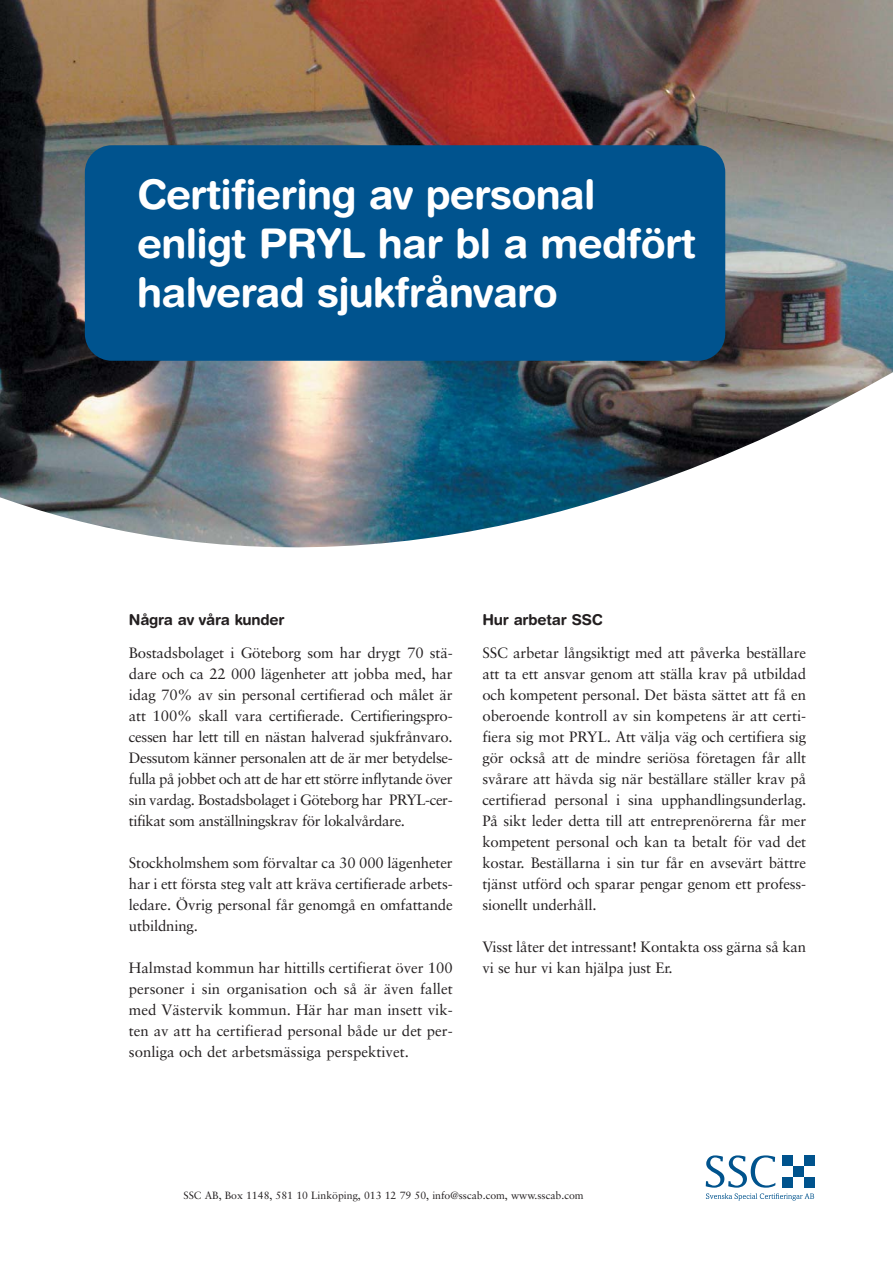
<style>
.page{position:relative;width:893px;height:1263px;background:#fff}
.page>*{position:absolute;margin:0;border:0;box-sizing:border-box;transform-origin:0 0}
.t1{font:700 40.95px/49.2px "Helvetica Rounded";letter-spacing:-.02em;color:#fff}
.t2{font:15px/21px "Sabon";letter-spacing:-.01em;color:#231f20;text-align:justify}
.t3{font:700 15px "Helvetica Rounded";letter-spacing:-.01em;color:#231f20}
.t4{font:10.5px "Sabon";color:#231f20}
</style>
<div class="page">
<img style="left:0;top:1px;width:893px;height:338px">
<img style="left:0;top:339px;width:893px;height:209px">
<svg style="left:706px;top:1155px;width:108px;height:45px"></svg>
<div style="left:85px;top:145px;width:640px;height:216px;background:#00538e;border-radius:27px"></div>
<h1 class="t1" style="left:137px;top:174px;width:560px">Certifiering av personal enligt PRYL har bl a medfört halverad sjukfrånvaro</h1>
<p class="t3" style="left:129px;top:614px;width:157px">Några av våra kunder</p>
<p class="t2" style="left:129px;top:643px;width:325px">Bostadsbolaget i Göteborg som har drygt 70 stä&shy;dare och ca 22 000 lägenheter att jobba med, har idag 70% av sin personal certifierad och målet är att 100% skall vara certifierade. Certifieringspro&shy;cessen har lett till en nästan halverad sjukfrånvaro.<br>Dessutom känner personalen att de är mer betydelse&shy;fulla på jobbet och att de har ett större inflytande över sin vardag. Bostadsbolaget i Göteborg har PRYL-cer&shy;tifikat som anställningskrav för lokalvårdare.</p>
<p class="t2" style="left:129px;top:853px;width:325px">Stockholmshem som förvaltar ca 30 000 lägenheter har i ett första steg valt att kräva certifierade arbets&shy;ledare. Övrig personal får genomgå en omfattande utbildning.</p>
<p class="t2" style="left:129px;top:958px;width:325px">Halmstad kommun har hittills certifierat över 100 personer i sin organisation och så är även fallet med Västervik kommun. Här har man insett vik&shy;ten av att ha certifierad personal både ur det per&shy;sonliga och det arbetsmässiga perspektivet.</p>
<p class="t3" style="left:482px;top:614px;width:122px">Hur arbetar SSC</p>
<p class="t2" style="left:482px;top:643px;width:325px">SSC arbetar långsiktigt med att påverka beställare att ta ett ansvar genom att ställa krav på utbildad och kompetent personal. Det bästa sättet att få en oberoende kontroll av sin kompetens är att certi&shy;fiera sig mot PRYL. Att välja väg och certifiera sig gör också att de mindre seriösa företagen får allt svårare att hävda sig när beställare ställer krav på certifierad personal i sina upphandlingsunderlag.<br>På sikt leder detta till att entreprenörerna får mer kompetent personal och kan ta betalt för vad det kostar. Beställarna i sin tur får en avsevärt bättre tjänst utförd och sparar pengar genom ett profess&shy;sionellt underhåll.</p>
<p class="t2" style="left:482px;top:937px;width:325px">Visst låter det intressant! Kontakta oss gärna så kan vi se hur vi kan hjälpa just Er.</p>
<p class="t4" style="left:183px;top:1191px;width:402px">SSC AB, Box 1148, 581 10 Linköping, 013 12 79 50, info@sscab.com, www.sscab.com</p>
</div>
